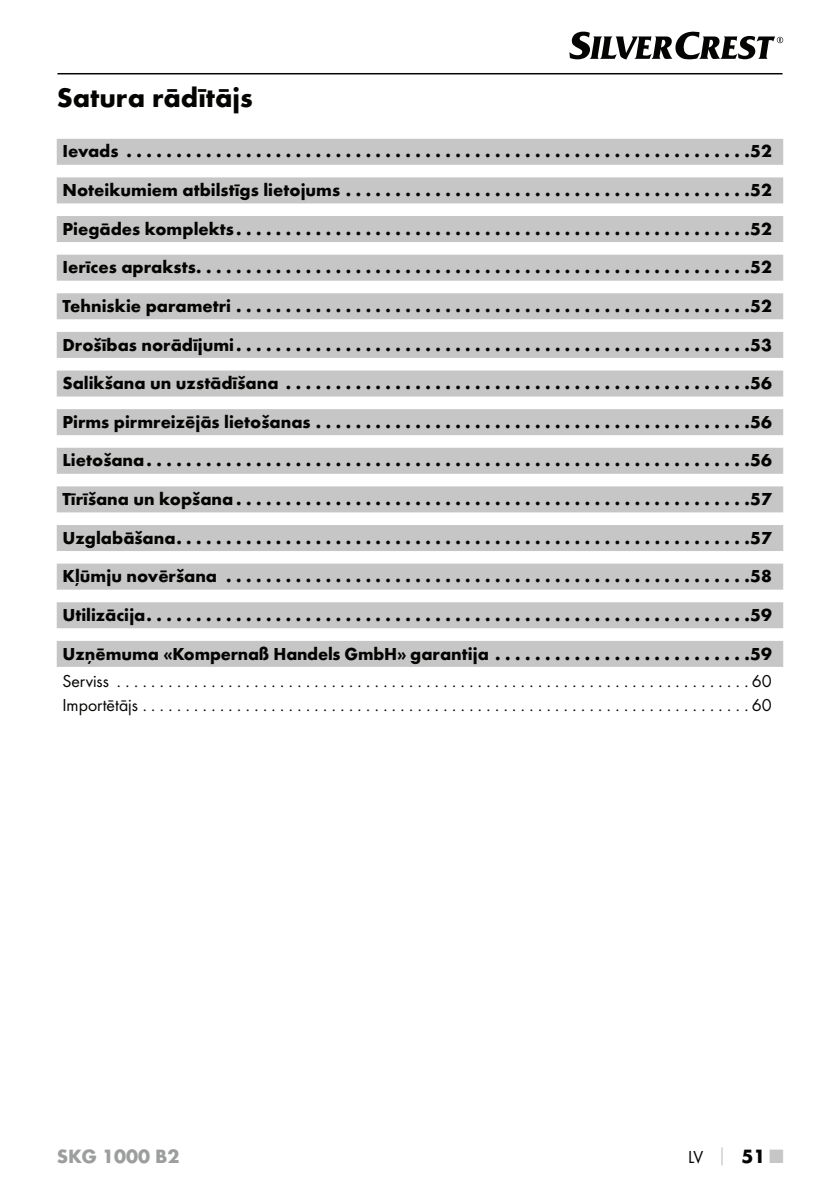
<style>
.page{position:relative;width:840px;height:1191px;background:#fff}
.page>*{position:absolute;margin:0;border:0;box-sizing:border-box;transform-origin:0 0}
.t1{font:700 28px "Futura";color:#040503}
.t2{font:700 20px "Futura";color:#9c9e9d}
.t3{font:700 18px/38.6px "Futura";color:#040503;text-align:justify}
.t4{font:18px/24.4px "Futura Boo";color:#040503}
.s1{font-family:"Futura";font-weight:700;color:#c6c6c6}
.s2{font-family:"Futura";font-weight:700;font-size:20px}
.s3{font-family:"Futura";font-weight:700;font-size:20px;color:#c6c6c6}
</style>
<div class="page">
<hr style="left:57px;top:73px;width:725px;height:1px;background:#040503">
<svg style="left:569px;top:32px;width:213px;height:28px"></svg>
<div style="left:57px;top:139px;width:725px;height:26px;background:#c6c6c6"></div>
<div style="left:57px;top:177px;width:725px;height:26px;background:#c6c6c6"></div>
<div style="left:57px;top:216px;width:725px;height:26px;background:#c6c6c6"></div>
<div style="left:57px;top:255px;width:725px;height:26px;background:#c6c6c6"></div>
<div style="left:57px;top:293px;width:725px;height:26px;background:#c6c6c6"></div>
<div style="left:57px;top:332px;width:725px;height:26px;background:#c6c6c6"></div>
<div style="left:57px;top:370px;width:725px;height:26px;background:#c6c6c6"></div>
<div style="left:57px;top:409px;width:725px;height:26px;background:#c6c6c6"></div>
<div style="left:57px;top:448px;width:725px;height:26px;background:#c6c6c6"></div>
<div style="left:57px;top:486px;width:725px;height:26px;background:#c6c6c6"></div>
<div style="left:57px;top:525px;width:725px;height:26px;background:#c6c6c6"></div>
<div style="left:57px;top:563px;width:725px;height:26px;background:#c6c6c6"></div>
<div style="left:57px;top:602px;width:725px;height:26px;background:#c6c6c6"></div>
<div style="left:57px;top:641px;width:725px;height:26px;background:#c6c6c6"></div>
<h1 class="t1" style="left:57px;top:87px;width:197px">Satura rādītājs</h1>
<p class="t3" style="left:62px;top:134px;width:710px">Ievads ...............................................................52<br>Noteikumiem atbilstīgs lietojums .........................................52<br>Piegādes komplekts ....................................................52<br>Ierīces apraksts ........................................................52<br>Tehniskie parametri ....................................................52<br>Drošības norādījumi ....................................................53<br>Salikšana un uzstādīšana ...............................................56<br>Pirms pirmreizējās lietošanas ............................................56<br>Lietošana .............................................................56<br>Tīrīšana un kopšana ....................................................57<br>Uzglabāšana ..........................................................57<br>Kļūmju novēršana .....................................................58<br>Utilizācija .............................................................59<br>Uzņēmuma «Kompernaß Handels GmbH» garantija . . . . . . . . . . . . . . . . . . . . . . . . . .59</p>
<p class="t4" style="left:62px;top:669px;width:710px">Serviss ..........................................................................60<br>Importētājs .......................................................................60</p>
<p class="t2" style="left:57px;top:1148px;width:124px">SKG 1000 B2</p>
<p class="t4" style="left:688px;top:1145px;width:96px">LV <span class="s1">│</span> <span class="s2">51</span> <span class="s3">■</span></p>
</div>
